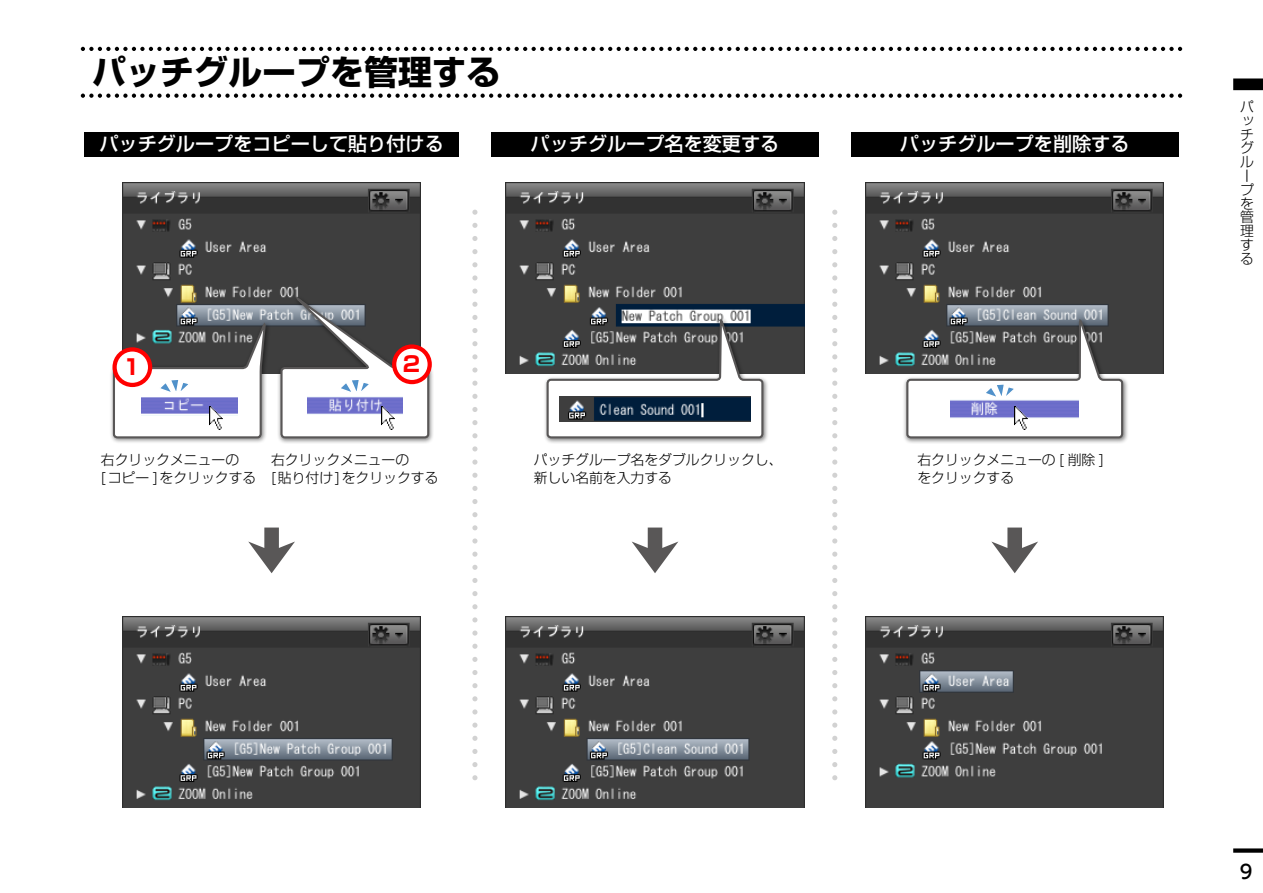
<style>
.page{position:relative;width:1263px;height:893px;background:#fff}
.page>*{position:absolute;margin:0;border:0;box-sizing:border-box;transform-origin:0 0}
.t1{font:700 34.05px "Shin Go Pr 5";color:#000}
.t2{font:700 21.3px "Shin Go Pr 5";color:#f00}
.t3{font:500 19.2px "Shin Go Pr 5";color:#fff}
.t4{font:500 19.2px "UD Shin Go Pro";color:#000}
.t5{font:300 13.8px/13.8px "Shin Go Pr 5";color:#000}
</style>
<div class="page">
<div style="left:1233px;top:848px;width:30px;height:5px;background:#000"></div>
<div style="left:1235px;top:81px;width:26px;height:7px;background:#000"></div>
<div style="left:1233px;top:78px;width:30px;height:12px;border:4px solid #000"></div>
<svg style="left:81px;top:94px;width:752px;height:4px"></svg>
<svg style="left:838px;top:94px;width:344px;height:4px"></svg>
<svg style="left:81px;top:47px;width:752px;height:4px"></svg>
<svg style="left:838px;top:47px;width:344px;height:4px"></svg>
<img style="left:506px;top:182px;width:298px;height:191px">
<img style="left:123px;top:182px;width:298px;height:191px">
<img style="left:866px;top:182px;width:298px;height:191px">
<img style="left:123px;top:617px;width:298px;height:191px">
<img style="left:506px;top:617px;width:298px;height:191px">
<img style="left:866px;top:617px;width:298px;height:191px">
<div style="left:85px;top:132px;width:374px;height:24px;background:#000"></div>
<div style="left:491px;top:132px;width:328px;height:24px;background:#000"></div>
<div style="left:851px;top:132px;width:327px;height:24px;background:#000"></div>
<svg style="left:832px;top:210px;width:5px;height:5px"></svg>
<svg style="left:832px;top:223px;width:5px;height:5px"></svg>
<svg style="left:832px;top:236px;width:5px;height:5px"></svg>
<svg style="left:832px;top:249px;width:5px;height:5px"></svg>
<svg style="left:832px;top:262px;width:5px;height:5px"></svg>
<svg style="left:832px;top:275px;width:5px;height:5px"></svg>
<svg style="left:832px;top:289px;width:5px;height:5px"></svg>
<svg style="left:832px;top:302px;width:5px;height:5px"></svg>
<svg style="left:832px;top:315px;width:5px;height:5px"></svg>
<svg style="left:832px;top:328px;width:5px;height:5px"></svg>
<svg style="left:832px;top:341px;width:5px;height:5px"></svg>
<svg style="left:832px;top:354px;width:5px;height:5px"></svg>
<svg style="left:832px;top:367px;width:5px;height:6px"></svg>
<svg style="left:832px;top:381px;width:5px;height:5px"></svg>
<svg style="left:832px;top:394px;width:5px;height:5px"></svg>
<svg style="left:832px;top:407px;width:5px;height:5px"></svg>
<svg style="left:832px;top:420px;width:5px;height:5px"></svg>
<svg style="left:832px;top:433px;width:5px;height:5px"></svg>
<svg style="left:832px;top:446px;width:5px;height:5px"></svg>
<svg style="left:832px;top:459px;width:5px;height:6px"></svg>
<svg style="left:832px;top:473px;width:5px;height:5px"></svg>
<svg style="left:832px;top:486px;width:5px;height:5px"></svg>
<svg style="left:832px;top:499px;width:5px;height:5px"></svg>
<svg style="left:832px;top:512px;width:5px;height:5px"></svg>
<svg style="left:832px;top:525px;width:5px;height:5px"></svg>
<svg style="left:832px;top:538px;width:5px;height:6px"></svg>
<svg style="left:832px;top:552px;width:5px;height:5px"></svg>
<svg style="left:832px;top:565px;width:5px;height:5px"></svg>
<svg style="left:832px;top:578px;width:5px;height:5px"></svg>
<svg style="left:832px;top:591px;width:5px;height:5px"></svg>
<svg style="left:832px;top:604px;width:5px;height:5px"></svg>
<svg style="left:832px;top:617px;width:5px;height:5px"></svg>
<svg style="left:832px;top:630px;width:5px;height:6px"></svg>
<svg style="left:832px;top:644px;width:5px;height:5px"></svg>
<svg style="left:832px;top:657px;width:5px;height:5px"></svg>
<svg style="left:832px;top:670px;width:5px;height:5px"></svg>
<svg style="left:832px;top:683px;width:5px;height:5px"></svg>
<svg style="left:832px;top:696px;width:5px;height:5px"></svg>
<svg style="left:832px;top:709px;width:5px;height:5px"></svg>
<svg style="left:832px;top:723px;width:5px;height:5px"></svg>
<svg style="left:832px;top:736px;width:5px;height:5px"></svg>
<svg style="left:832px;top:749px;width:5px;height:5px"></svg>
<svg style="left:832px;top:762px;width:5px;height:5px"></svg>
<svg style="left:832px;top:775px;width:5px;height:5px"></svg>
<svg style="left:472px;top:210px;width:5px;height:5px"></svg>
<svg style="left:472px;top:223px;width:5px;height:5px"></svg>
<svg style="left:472px;top:236px;width:5px;height:5px"></svg>
<svg style="left:472px;top:249px;width:5px;height:5px"></svg>
<svg style="left:472px;top:262px;width:5px;height:5px"></svg>
<svg style="left:472px;top:275px;width:5px;height:5px"></svg>
<svg style="left:472px;top:289px;width:5px;height:5px"></svg>
<svg style="left:472px;top:302px;width:5px;height:5px"></svg>
<svg style="left:472px;top:315px;width:5px;height:5px"></svg>
<svg style="left:472px;top:328px;width:5px;height:5px"></svg>
<svg style="left:472px;top:341px;width:5px;height:5px"></svg>
<svg style="left:472px;top:354px;width:5px;height:5px"></svg>
<svg style="left:472px;top:367px;width:5px;height:6px"></svg>
<svg style="left:472px;top:381px;width:5px;height:5px"></svg>
<svg style="left:472px;top:394px;width:5px;height:5px"></svg>
<svg style="left:472px;top:407px;width:5px;height:5px"></svg>
<svg style="left:472px;top:420px;width:5px;height:5px"></svg>
<svg style="left:472px;top:433px;width:5px;height:5px"></svg>
<svg style="left:472px;top:446px;width:5px;height:5px"></svg>
<svg style="left:472px;top:459px;width:5px;height:6px"></svg>
<svg style="left:472px;top:473px;width:5px;height:5px"></svg>
<svg style="left:472px;top:486px;width:5px;height:5px"></svg>
<svg style="left:472px;top:499px;width:5px;height:5px"></svg>
<svg style="left:472px;top:512px;width:5px;height:5px"></svg>
<svg style="left:472px;top:525px;width:5px;height:5px"></svg>
<svg style="left:472px;top:538px;width:5px;height:6px"></svg>
<svg style="left:472px;top:552px;width:5px;height:5px"></svg>
<svg style="left:472px;top:565px;width:5px;height:5px"></svg>
<svg style="left:472px;top:578px;width:5px;height:5px"></svg>
<svg style="left:472px;top:591px;width:5px;height:5px"></svg>
<svg style="left:472px;top:604px;width:5px;height:5px"></svg>
<svg style="left:472px;top:617px;width:5px;height:5px"></svg>
<svg style="left:472px;top:630px;width:5px;height:6px"></svg>
<svg style="left:472px;top:644px;width:5px;height:5px"></svg>
<svg style="left:472px;top:657px;width:5px;height:5px"></svg>
<svg style="left:472px;top:670px;width:5px;height:5px"></svg>
<svg style="left:472px;top:683px;width:5px;height:5px"></svg>
<svg style="left:472px;top:696px;width:5px;height:5px"></svg>
<svg style="left:472px;top:709px;width:5px;height:5px"></svg>
<svg style="left:472px;top:723px;width:5px;height:5px"></svg>
<svg style="left:472px;top:736px;width:5px;height:5px"></svg>
<svg style="left:472px;top:749px;width:5px;height:5px"></svg>
<svg style="left:472px;top:762px;width:5px;height:5px"></svg>
<svg style="left:472px;top:775px;width:5px;height:5px"></svg>
<div style="left:543px;top:316px;width:226px;height:128px;background:#000;opacity:.5"></div>
<svg style="left:545px;top:319px;width:219px;height:120px"></svg>
<div style="left:902px;top:316px;width:227px;height:128px;background:#000;opacity:.5"></div>
<svg style="left:905px;top:46px;width:219px;height:762px"></svg>
<svg style="left:907px;top:319px;width:215px;height:118px"></svg>
<svg style="left:248px;top:528px;width:47px;height:45px"></svg>
<svg style="left:632px;top:528px;width:46px;height:45px"></svg>
<div style="left:277px;top:295px;width:158px;height:149px;background:#000;opacity:.5"></div>
<svg style="left:991px;top:528px;width:47px;height:45px"></svg>
<div style="left:109px;top:320px;width:162px;height:124px;background:#000;opacity:.5"></div>
<div style="left:392px;top:344px;width:40px;height:40px;border:4px solid #f00;border-radius:50%"></div>
<img style="left:951px;top:398px;width:127px;height:22px">
<svg style="left:112px;top:323px;width:154px;height:116px"></svg>
<svg style="left:279px;top:297px;width:151px;height:142px"></svg>
<img style="left:559px;top:396px;width:192px;height:25px">
<img style="left:1014px;top:407px;width:14px;height:22px">
<img style="left:209px;top:407px;width:14px;height:22px">
<img style="left:381px;top:407px;width:14px;height:22px">
<h1 class="t1" style="left:92px;top:45px;width:410px">パッチグループを管理する</h1>
<h3 class="t3" style="left:99px;top:128px;width:346px">パッチグループをコピーして貼り付ける</h3>
<h3 class="t3" style="left:531px;top:128px;width:250px">パッチグループ名を変更する</h3>
<h3 class="t3" style="left:900px;top:128px;width:231px">パッチグループを削除する</h3>
<h2 class="t2" style="left:123px;top:350px;width:19px">1</h2>
<h2 class="t2" style="left:403px;top:347px;width:19px">2</h2>
<p class="t5" style="left:101px;top:450px;width:157px;line-height:17px">右クリックメニューの<br>[コピー ]をクリックする</p>
<p class="t5" style="left:271px;top:450px;width:169px;line-height:17px">右クリックメニューの<br>[貼り付け]をクリックする</p>
<p class="t5" style="left:534px;top:450px;width:250px;line-height:17px">パッチグループ名をダブルクリックし、新しい名前を入力する</p>
<p class="t5" style="left:917px;top:450px;width:188px;line-height:17px">右クリックメニューの [ 削除 ]をクリックする</p>
<p class="t5" style="left:1240px;top:98px;width:15px">パッチグループを管理する</p>
<h3 class="t4" style="left:1240px;top:856px;width:14px">9</h3>
</div>
